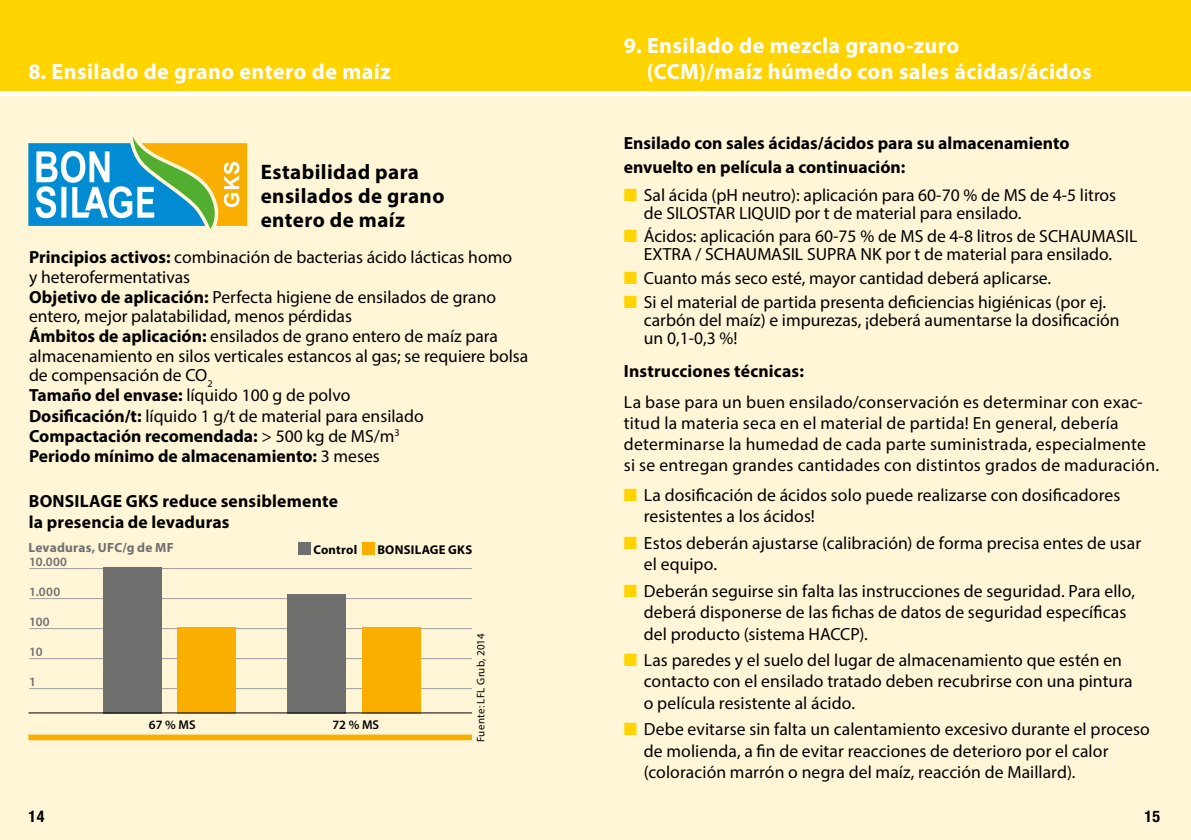
<style>
.page{position:relative;width:1191px;height:840px;background:#fff}
.page>*{position:absolute;margin:0;border:0;box-sizing:border-box;transform-origin:0 0}
.t1{font:700 22px/26.4px "Myriad Pro";letter-spacing:.02em;color:#fff}
.t2{font:700 21px/24px "Myriad Pro";letter-spacing:.02em;color:#000}
.t3{font:17.6px/21.2px "Myriad Pro";color:#000}
.t4{font:700 17.6px/24px "Myriad Pro";color:#000}
.t5{font:700 condensed 16px "Helvetica Neue";color:#000}
.t6{font:700 13.4px "Myriad Pro";letter-spacing:.015em;color:#6f6f6e}
.t7{font:700 12.8px "Myriad Pro";letter-spacing:.02em;color:#000}
.t8{font:600 12.8px "Myriad Pro";letter-spacing:.03em;color:#6f6f6e}
.t9{font:600 12.8px "Myriad Pro";color:#000}
.t10{font:11px "Myriad Pro";letter-spacing:.02em;color:#000}
.s1{font-weight:700}
.s2{color:#ffd400}
</style>
<div class="page">
<div style="left:0;top:96px;width:595px;height:743px;background:#fff6d8"></div>
<div style="left:595px;top:96px;width:596px;height:743px;background:#fff6d8"></div>
<div style="left:0;top:0;width:595px;height:91px;background:#ffd400"></div>
<div style="left:595px;top:0;width:596px;height:91px;background:#ffd400"></div>
<svg style="left:28px;top:136px;width:219px;height:93px;background:#87b7a4"></svg>
<div style="left:298px;top:542px;width:13px;height:12px;background:#6f6f6e"></div>
<div style="left:362px;top:542px;width:13px;height:12px;background:#f9ae00"></div>
<hr style="left:29px;top:568px;width:443px;height:1px;background:#9c9d9d">
<hr style="left:29px;top:598px;width:443px;height:1px;background:#9c9d9d">
<hr style="left:29px;top:628px;width:443px;height:1px;background:#9c9d9d">
<hr style="left:29px;top:658px;width:443px;height:1px;background:#9c9d9d">
<hr style="left:29px;top:688px;width:443px;height:1px;background:#9c9d9d">
<div style="left:103px;top:566px;width:59px;height:147px;background:#6f6f6e"></div>
<div style="left:177px;top:627px;width:59px;height:86px;background:#f9ae00"></div>
<div style="left:287px;top:593px;width:59px;height:120px;background:#6f6f6e"></div>
<div style="left:362px;top:627px;width:58px;height:86px;background:#f9ae00"></div>
<div style="left:28px;top:734px;width:444px;height:5px;background:#f9ae00"></div>
<hr style="left:28px;top:712px;width:444px;height:1px;background:#000">
<p class="t1" style="left:28px;top:58px;width:364px">8. Ensilado de grano entero de maíz</p>
<p class="t2" style="left:261px;top:159px;width:185px">Estabilidad para ensilados de grano entero de maíz</p>
<p class="t3" style="left:29px;top:247px;width:501px;line-height:19.8px"><span class="s1">Principios activos:</span> combinación de bacterias ácido lácticas homo<br>y heterofermentativas<br><span class="s1">Objetivo de aplicación:</span> Perfecta higiene de ensilados de grano entero, mejor palatabilidad, menos pérdidas<br><span class="s1">Ámbitos de aplicación:</span> ensilados de grano entero de maíz para almacenamiento en silos verticales estancos al gas; se requiere bolsa de compensación de CO<sub>2<br></sub><span class="s1">Tamaño del envase:</span> líquido 100 g de polvo<br><span class="s1">Dosificación/t:</span> líquido 1 g/t de material para ensilado <span class="s1">Compactación recomendada:</span> &gt; 500 kg de MS/m<sup>3<br></sup><span class="s1">Periodo mínimo de almacenamiento:</span> 3 meses</p>
<p class="t4" style="left:29px;top:489px;width:311px;line-height:21.2px">BONSILAGE GKS reduce sensiblemente la presencia de levaduras</p>
<p class="t7" style="left:313px;top:541px;width:46px">Control</p>
<p class="t7" style="left:377px;top:541px;width:97px">BONSILAGE GKS</p>
<p class="t8" style="left:29px;top:553px;width:39px">10.000</p>
<p class="t8" style="left:29px;top:583px;width:32px">1.000</p>
<p class="t8" style="left:29px;top:613px;width:22px">100</p>
<p class="t8" style="left:29px;top:643px;width:15px">10</p>
<p class="t8" style="left:29px;top:673px;width:8px">1</p>
<p class="t6" style="left:29px;top:538px;width:147px">Levaduras, UFC/g de MF</p>
<p class="t10" style="left:474px;top:741px;width:110px;rotate:-90deg">Fuente: LFL Grub, 2014</p>
<p class="t9" style="left:149px;top:716px;width:48px">67 % MS</p>
<p class="t9" style="left:332px;top:716px;width:48px">72 % MS</p>
<p class="t1" style="left:647px;top:32px;width:446px;text-indent:-23px">9. Ensilado de mezcla grano-zuro<br>(CCM)/maíz húmedo con sales ácidas/ácidos</p>
<p class="t4" style="left:624px;top:131px;width:447px">Ensilado con sales ácidas/ácidos para su almacenamiento envuelto en película a continuación:</p>
<p class="t3" style="left:644px;top:185px;width:474px;line-height:18px;text-indent:-20px"><span class="s2">■</span> Sal ácida (pH neutro): aplicación para 60-70 % de MS de 4-5 litros de SILOSTAR LIQUID por t de material para ensilado.</p>
<p class="t3" style="left:624px;top:227px;width:515px;line-height:18px;text-align:center"><span class="s2">■</span> Ácidos: aplicación para 60-75 % de MS de 4-8 litros de SCHAUMASIL<br>EXTRA / SCHAUMASIL SUPRA NK por t de material para ensilado.</p>
<p class="t3" style="left:624px;top:267px;width:429px"><span class="s2">■</span> Cuanto más seco esté, mayor cantidad deberá aplicarse.</p>
<p class="t3" style="left:644px;top:292px;width:477px;line-height:18px;text-indent:-20px"><span class="s2">■</span> Si el material de partida presenta deficiencias higiénicas (por ej. carbón del maíz) e impurezas, ¡deberá aumentarse la dosificación un 0,1-0,3 %!</p>
<p class="t4" style="left:624px;top:359px;width:182px">Instrucciones técnicas:</p>
<p class="t3" style="left:624px;top:390px;width:537px">La base para un buen ensilado/conservación es determinar con exac&shy;titud la materia seca en el material de partida! En general, debería determinarse la humedad de cada parte suministrada, especialmente si se entregan grandes cantidades con distintos grados de maduración.</p>
<p class="t3" style="left:644px;top:484px;width:478px;text-indent:-20px"><span class="s2">■</span> La dosificación de ácidos solo puede realizarse con dosificadores resistentes a los ácidos!</p>
<p class="t3" style="left:644px;top:532px;width:499px;text-indent:-20px"><span class="s2">■</span> Estos deberán ajustarse (calibración) de forma precisa entes de usar el equipo.</p>
<p class="t3" style="left:644px;top:580px;width:492px;text-indent:-20px"><span class="s2">■</span> Deberán seguirse sin falta las instrucciones de seguridad. Para ello, deberá disponerse de las fichas de datos de seguridad específicas del producto (sistema HACCP).</p>
<p class="t3" style="left:644px;top:649px;width:490px;text-indent:-20px"><span class="s2">■</span> Las paredes y el suelo del lugar de almacenamiento que estén en contacto con el ensilado tratado deben recubrirse con una pintura o película resistente al ácido.</p>
<p class="t3" style="left:644px;top:718px;width:507px;text-indent:-20px"><span class="s2">■</span> Debe evitarse sin falta un calentamiento excesivo durante el proceso de molienda, a fin de evitar reacciones de deterioro por el calor (coloración marrón o negra del maíz, reacción de Maillard).</p>
<p class="t5" style="left:29px;top:806px;width:17px">14</p>
<p class="t5" style="left:1144px;top:806px;width:17px">15</p>
</div>
